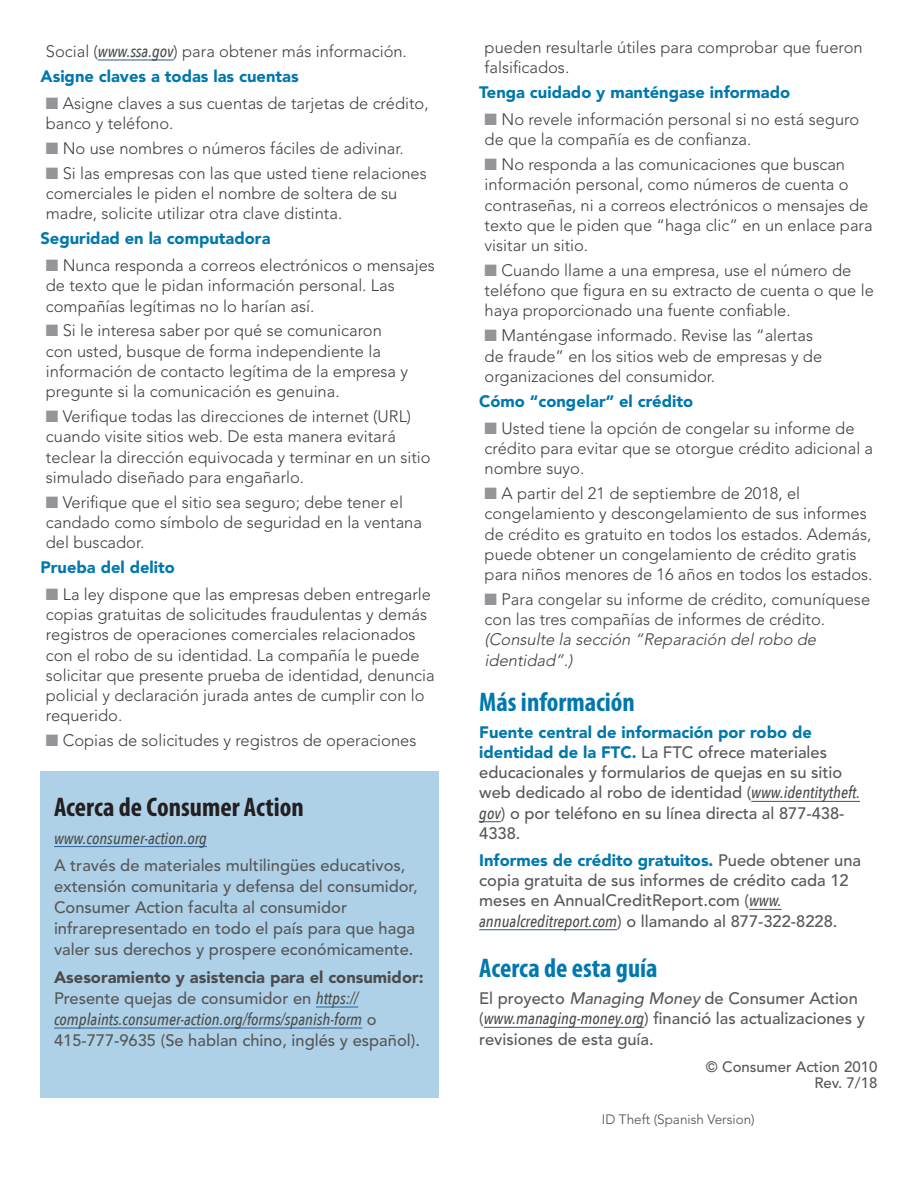
<style>
.page{position:relative;width:918px;height:1188px;background:#fff}
.page>*{position:absolute;margin:0;border:0;box-sizing:border-box;transform-origin:0 0}
.Subheads{font:700 condensed 27px "Myriad Pro";color:#0078ae}
.Text{font:700 condensed 27px "Myriad Pro";color:#231f20}
.Bullets2{font:300 16.5px/20.2px "Avenir LT Std";color:#3e3e3f}
.Text-2{font:500 16.5px/20.2px "Avenir LT Std";color:#57585a}
.small_bold{font:900 16.5px "Avenir LT Std";color:#0078ae}
.Text-3{font:italic 500 16.5px "Avenir Next Condensed";color:#4b4c4d}
.Text-4{font:500 15px "Avenir LT Std";color:#57585a}
.Body_text{font:300 13.5px "Avenir LT Std";color:#4b4c4d}
.s1{font-family:"Avenir Next Condensed";font-weight:500;font-style:italic;color:#4b4c4d}
.s2{color:#939598}
.s3{font-weight:900;color:#4b4c4d}
.s4{font-family:"Avenir Next Condensed";font-style:italic;color:#4b4c4d}
.s5{font-style:italic}
.s6{font-weight:900;color:#0078ae}
</style>
<div class="page">
<div style="left:40px;top:771px;width:399px;height:326px;background:#aed1e7"></div>
<hr style="left:54px;top:846px;width:153px;height:1px;background:#3c6a9d">
<hr style="left:316px;top:1006px;width:42px;height:2px;background:#3c6a9d">
<hr style="left:54px;top:1027px;width:308px;height:2px;background:#3c6a9d">
<hr style="left:484px;top:1027px;width:160px;height:1px;background:#3c6a9d">
<hr style="left:98px;top:59px;width:76px;height:2px;background:#3c6a9d">
<hr style="left:751px;top:801px;width:109px;height:1px;background:#3c6a9d">
<svg style="left:479px;top:821px;width:22px;height:1px"></svg>
<hr style="left:749px;top:909px;width:33px;height:1px;background:#3c6a9d">
<hr style="left:479px;top:929px;width:138px;height:1px;background:#3c6a9d">
<p class="Bullets2" style="left:46px;top:41px;width:363px">Social (<span class="s1">www.ssa.gov</span>) para obtener más información.</p>
<p class="small_bold" style="left:40px;top:66px;width:260px">Asigne claves a todas las cuentas</p>
<p class="Bullets2" style="left:46px;top:93px;width:384px"><span class="s2">■</span> Asigne claves a sus cuentas de tarjetas de crédito, banco y teléfono.</p>
<p class="Bullets2" style="left:46px;top:138px;width:359px"><span class="s2">■</span> No use nombres o números fáciles de adivinar.</p>
<p class="Bullets2" style="left:46px;top:163px;width:382px"><span class="s2">■</span> Si las empresas con las que usted tiene relaciones comerciales le piden el nombre de soltera de su madre, solicite utilizar otra clave distinta.</p>
<p class="small_bold" style="left:40px;top:228px;width:232px">Seguridad en la computadora</p>
<p class="Bullets2" style="left:46px;top:255px;width:390px"><span class="s2">■</span> Nunca responda a correos electrónicos o mensajes de texto que le pidan información personal. Las compañías legítimas no lo harían así.</p>
<p class="Bullets2" style="left:46px;top:321px;width:364px"><span class="s2">■</span> Si le interesa saber por qué se comunicaron con usted, busque de forma independiente la información de contacto legítima de la empresa y pregunte si la comunicación es genuina.</p>
<p class="Bullets2" style="left:46px;top:406px;width:386px"><span class="s2">■</span> Verifique todas las direcciones de internet (URL) cuando visite sitios web. De esta manera evitará teclear la dirección equivocada y terminar en un sitio simulado diseñado para engañarlo.</p>
<p class="Bullets2" style="left:46px;top:492px;width:378px"><span class="s2">■</span> Verifique que el sitio sea seguro; debe tener el candado como símbolo de seguridad en la ventana del buscador.</p>
<p class="small_bold" style="left:40px;top:557px;width:136px">Prueba del delito</p>
<p class="Bullets2" style="left:46px;top:584px;width:390px"><span class="s2">■</span> La ley dispone que las empresas deben entregarle copias gratuitas de solicitudes fraudulentas y demás registros de operaciones comerciales relacionados con el robo de su identidad. La compañía le puede solicitar que presente prueba de identidad, denuncia policial y declaración jurada antes de cumplir con lo requerido.</p>
<p class="Bullets2" style="left:46px;top:731px;width:372px"><span class="s2">■</span> Copias de solicitudes y registros de operaciones</p>
<p class="Text" style="left:54px;top:790px;width:251px">Acerca de Consumer Action</p>
<p class="Text-3" style="left:54px;top:828px;width:154px">www.consumer-action.org</p>
<p class="Text-2" style="left:54px;top:855px;width:365px;line-height:21px">A través de materiales multilingües educativos, extensión comunitaria y defensa del consumidor, Consumer Action faculta al consumidor infrarepresentado en todo el país para que haga valer sus derechos y prospere económicamente.</p>
<p class="Text-2" style="left:54px;top:967px;width:371px;line-height:21px"><span class="s3">Asesoramiento y asistencia para el consumidor:<br></span>Presente quejas de consumidor en <span class="s4">https:// complaints.consumer-action.org/forms/spanish-form</span> o 415-777-9635 (Se hablan chino, inglés y español).</p>
<p class="Bullets2" style="left:485px;top:37px;width:380px">pueden resultarle útiles para comprobar que fueron falsificados.</p>
<p class="small_bold" style="left:479px;top:82px;width:313px">Tenga cuidado y manténgase informado</p>
<p class="Bullets2" style="left:485px;top:109px;width:376px"><span class="s2">■</span> No revele información personal si no está seguro de que la compañía es de confianza.</p>
<p class="Bullets2" style="left:485px;top:154px;width:389px"><span class="s2">■</span> No responda a las comunicaciones que buscan información personal, como números de cuenta o contraseñas, ni a correos electrónicos o mensajes de texto que le piden que “haga clic” en un enlace para visitar un sitio.</p>
<p class="Bullets2" style="left:485px;top:260px;width:391px"><span class="s2">■</span> Cuando llame a una empresa, use el número de teléfono que figura en su extracto de cuenta o que le haya proporcionado una fuente confiable.</p>
<p class="Bullets2" style="left:485px;top:326px;width:339px"><span class="s2">■</span> Manténgase informado. Revise las “alertas de fraude” en los sitios web de empresas y de organizaciones del consumidor.</p>
<p class="small_bold" style="left:479px;top:391px;width:215px">Cómo “congelar” el crédito</p>
<p class="Bullets2" style="left:485px;top:418px;width:390px"><span class="s2">■</span> Usted tiene la opción de congelar su informe de crédito para evitar que se otorgue crédito adicional a nombre suyo.</p>
<p class="Bullets2" style="left:485px;top:483px;width:389px"><span class="s2">■</span> A partir del 21 de septiembre de 2018, el congelamiento y descongelamiento de sus informes de crédito es gratuito en todos los estados. Además, puede obtener un congelamiento de crédito gratis para niños menores de 16 años en todos los estados.</p>
<p class="Bullets2" style="left:485px;top:589px;width:387px"><span class="s2">■</span> Para congelar su informe de crédito, comuníquese con las tres compañías de informes de crédito. <span class="s5">(Consulte la sección “Reparación delrobo de identidad”.)</span></p>
<p class="Subheads" style="left:479px;top:685px;width:157px">Más información</p>
<p class="Text-2" style="left:479px;top:722px;width:382px"><span class="s6">Fuente central de información por robo de identidad de la FTC.</span> La FTC ofrece materiales educacionales y formularios de quejas en su sitio web dedicado al robo de identidad (<span class="s4">www.identitytheft. gov</span>) o por teléfono en su línea directa al 877-438- 4338.</p>
<p class="Text-2" style="left:479px;top:851px;width:383px"><span class="s6">Informes de crédito gratuitos.</span> Puede obtener una copia gratuita de sus informes de crédito cada 12 meses en AnnualCreditReport.com (<span class="s4">www. annualcreditreport.com</span>) o llamando al 877-322-8228.</p>
<p class="Subheads" style="left:479px;top:951px;width:180px">Acerca de esta guía</p>
<p class="Text-2" style="left:479px;top:989px;width:387px">El proyecto <span class="s5">Managing Money</span> de Consumer Action (<span class="s4">www.managing-money.org</span>) financió las actualizaciones y revisiones de esta guía.</p>
<p class="Text-4" style="left:706px;top:1058px;width:173px">© Consumer Action 2010</p>
<p class="Text-4" style="left:814px;top:1074px;width:65px">Rev. 7/18</p>
<p class="Body_text" style="left:602px;top:1111px;width:154px">ID Theft (Spanish Version)</p>
</div>
